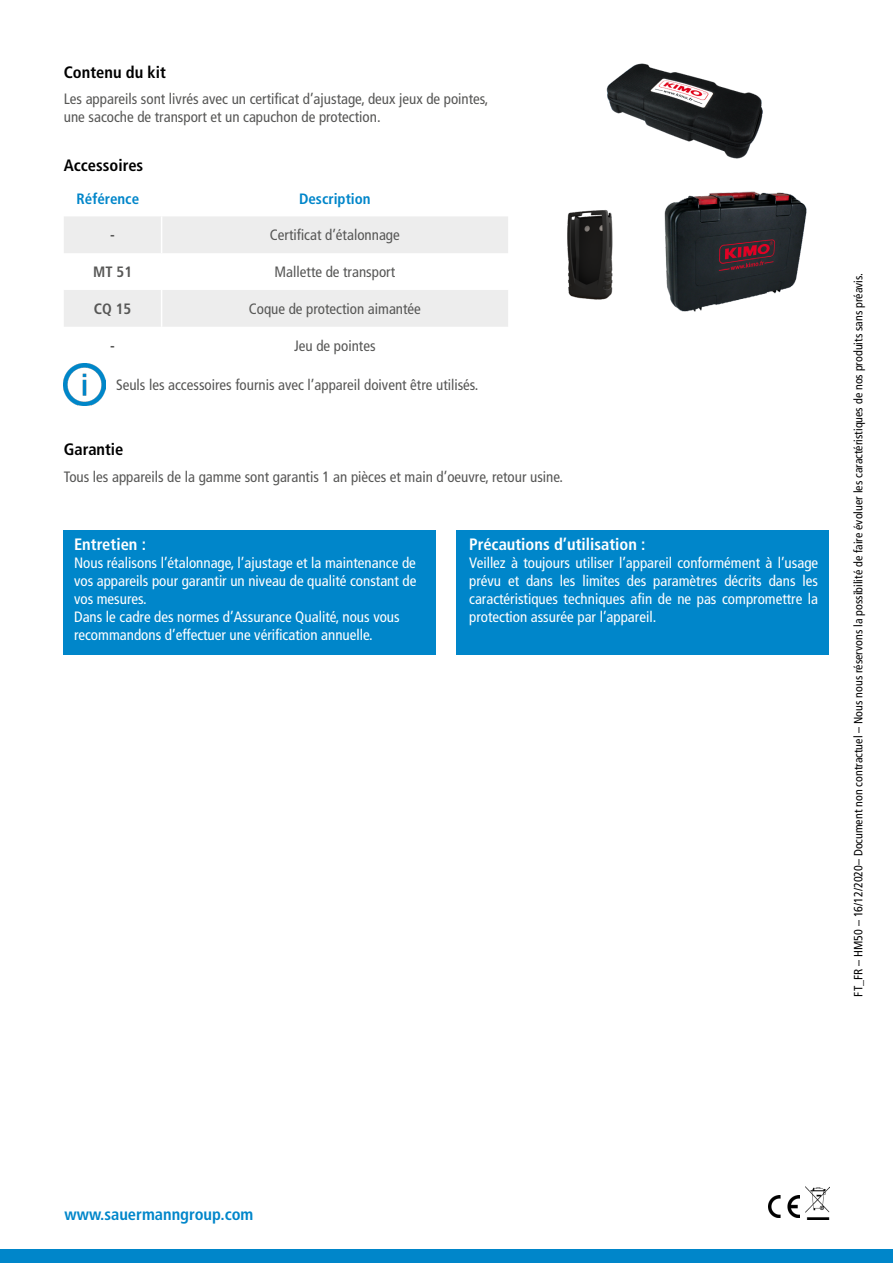
<style>
.page{position:relative;width:893px;height:1263px;background:#fff}
.page>*{position:absolute;margin:0;border:0;box-sizing:border-box;transform-origin:0 0}
.t1{font:700 condensed 16.5px "Frutiger LT Std";color:#fff}
.t2{font:700 condensed 16.5px "Frutiger LT Std";color:#000}
.t3{font:700 condensed 16.5px "Frutiger LT Std";color:#0086ca}
.t4{font:condensed 15px/18px "Frutiger LT Std";color:#fff}
.t5{font:condensed 15px/18px "Frutiger LT Std";color:#575756}
.t6{font:700 condensed 15px "Frutiger LT Std";color:#0086ca}
.t7{font:700 condensed 15px "Frutiger LT Std";color:#575756}
.t8{font:condensed 12px "Frutiger LT Std";color:#000}
</style>
<div class="page">
<svg style="left:64px;top:216px;width:444px;height:111px;fill:#ededed"></svg>
<hr style="left:161px;top:216px;width:1px;height:37px;background:#fff">
<hr style="left:161px;top:290px;width:1px;height:37px;background:#fff">
<img style="left:768px;top:1195px;width:32px;height:22px">
<img style="left:806px;top:1187px;width:24px;height:32px">
<div style="left:0;top:1249px;width:893px;height:14px;background:#0086ca"></div>
<img style="left:64px;top:363px;width:42px;height:43px">
<div style="left:64px;top:530px;width:372px;height:125px;background:#0086ca"></div>
<div style="left:456px;top:530px;width:373px;height:125px;background:#0086ca"></div>
<img style="left:664px;top:191px;width:143px;height:121px">
<img style="left:567px;top:210px;width:46px;height:89px">
<img style="left:607px;top:64px;width:156px;height:94px">
<p class="t2" style="left:64px;top:63px;width:104px">Contenu du kit</p>
<p class="t5" style="left:64px;top:90px;width:426px">Les appareils sont livrés avec un certificat d’ajustage, deux jeux de pointes, une sacoche de transport et un capuchon de protection.</p>
<p class="t2" style="left:64px;top:155px;width:81px">Accessoires</p>
<p class="t6" style="left:77px;top:190px;width:64px">Référence</p>
<p class="t6" style="left:299px;top:190px;width:73px">Description</p>
<p class="t7" style="left:110px;top:226px;width:6px">-</p>
<p class="t5" style="left:270px;top:226px;width:131px">Certificat d’étalonnage</p>
<p class="t7" style="left:93px;top:263px;width:40px">MT 51</p>
<p class="t5" style="left:275px;top:263px;width:122px">Mallette de transport</p>
<p class="t7" style="left:94px;top:300px;width:39px">CQ 15</p>
<p class="t5" style="left:249px;top:300px;width:174px">Coque de protection aimantée</p>
<p class="t7" style="left:110px;top:337px;width:6px">-</p>
<p class="t5" style="left:294px;top:337px;width:83px">Jeu de pointes</p>
<p class="t5" style="left:116px;top:376px;width:364px">Seuls les accessoires fournis avec l’appareil doivent être utilisés.</p>
<p class="t2" style="left:64px;top:440px;width:61px">Garantie</p>
<p class="t5" style="left:64px;top:468px;width:501px">Tous les appareils de la gamme sont garantis 1 an pièces et main d’oeuvre, retour usine.</p>
<p class="t1" style="left:74px;top:535px;width:74px">Entretien :</p>
<p class="t4" style="left:74px;top:554px;width:344px">Nous réalisons l’étalonnage, l’ajustage et la maintenance de vos appareils pour garantir un niveau de qualité constant de vos mesures.<br>Dans le cadre des normes d’Assurance Qualité, nous vous recommandons d’effectuer une vérification annuelle.</p>
<p class="t1" style="left:469px;top:535px;width:178px">Précautions d’utilisation :</p>
<p class="t4" style="left:469px;top:554px;width:351px;text-align:justify">Veillez à toujours utiliser l’appareil conformément à l’usage prévu et dans les limites des paramètres décrits dans les caractéristiques techniques afin de ne pas compromettre la protection assurée par l’appareil.</p>
<p class="t8" style="left:851px;top:996px;width:725px;rotate:-90deg">FT_FR – HM50 – 16/12/2020– Document non contractuel – Nous nous réservons la possibilité de faire évoluer les caractéristiques de nos produits sans préavis.</p>
<p class="t3" style="left:65px;top:1204px;width:190px">www.sauermanngroup.com</p>
</div>
